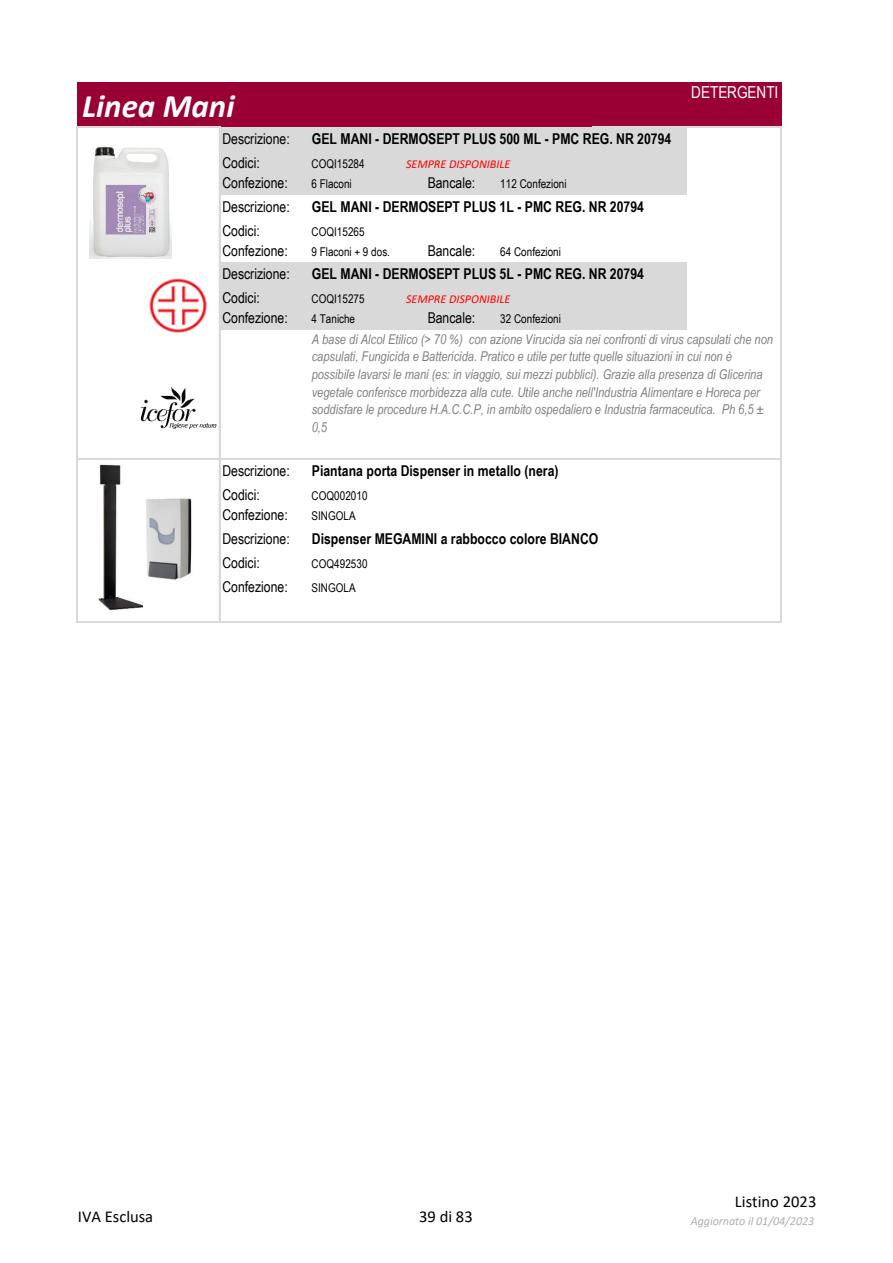
<style>
.page{position:relative;width:893px;height:1263px;background:#fff}
.page>*{position:absolute;margin:0;border:0;box-sizing:border-box;transform-origin:0 0}
.t1{font:italic 700 33px "Calibri";color:#fff}
.t2{font:16.5px "Calibri";color:#000}
.t3{font:16.5px "Arial Narrow";letter-spacing:-.005em;color:#fff}
.t4{font:700 15px "Arial Narrow";color:#000}
.t5{font:15px "Arial Narrow";color:#000}
.t6{font:italic 13.5px/17.7px "Arial Narrow";color:#808080}
.t7{font:12px "Arial Narrow";letter-spacing:.005em;color:#000}
.t8{font:italic 12px "Calibri";color:#f00}
.t9{font:italic 12px "Calibri";letter-spacing:-.005em;color:#afafaf}
</style>
<div class="page">
<div style="left:78px;top:82px;width:703px;height:45px;background:#903"></div>
<div style="left:220px;top:127px;width:467px;height:24px;background:#d9d9d9"></div>
<div style="left:220px;top:151px;width:184px;height:24px;background:#d9d9d9"></div>
<div style="left:404px;top:151px;width:94px;height:24px;background:#d9d9d9"></div>
<div style="left:498px;top:151px;width:189px;height:24px;background:#d9d9d9"></div>
<div style="left:220px;top:175px;width:467px;height:20px;background:#d9d9d9"></div>
<div style="left:220px;top:262px;width:467px;height:24px;background:#d9d9d9"></div>
<div style="left:220px;top:286px;width:184px;height:24px;background:#d9d9d9"></div>
<div style="left:404px;top:286px;width:94px;height:24px;background:#d9d9d9"></div>
<div style="left:498px;top:286px;width:189px;height:24px;background:#d9d9d9"></div>
<div style="left:220px;top:310px;width:467px;height:20px;background:#d9d9d9"></div>
<hr style="left:76px;top:126px;width:145px;height:2px;background:#d9d9d9">
<hr style="left:76px;top:128px;width:2px;height:330px;background:#d9d9d9">
<hr style="left:219px;top:128px;width:2px;height:332px;background:#d9d9d9">
<hr style="left:780px;top:128px;width:2px;height:330px;background:#d9d9d9">
<hr style="left:76px;top:460px;width:2px;height:162px;background:#d9d9d9">
<hr style="left:219px;top:460px;width:2px;height:162px;background:#d9d9d9">
<hr style="left:780px;top:458px;width:2px;height:164px;background:#d9d9d9">
<hr style="left:592px;top:126px;width:190px;height:2px;background:#d9d9d9">
<hr style="left:76px;top:458px;width:704px;height:2px;background:#d9d9d9">
<hr style="left:77px;top:621px;width:705px;height:1px;background:#d9d9d9">
<hr style="left:76px;top:622px;width:706px;height:1px;background:#d9d9d9">
<img style="left:140px;top:386px;width:77px;height:42px">
<img style="left:89px;top:146px;width:82px;height:113px">
<img style="left:98px;top:464px;width:45px;height:147px">
<img style="left:146px;top:498px;width:46px;height:82px">
<img style="left:149px;top:278px;width:58px;height:55px">
<h1 class="t1" style="left:82px;top:92px;width:154px">Linea Mani</h1>
<p class="t5" style="left:222px;top:130px;width:69px">Descrizione:</p>
<p class="t4" style="left:312px;top:130px;width:361px">GEL MANI - DERMOSEPT PLUS 500 ML - PMC REG. NR 20794</p>
<p class="t5" style="left:222px;top:154px;width:39px">Codici:</p>
<p class="t7" style="left:311px;top:157px;width:55px">COQI15284</p>
<p class="t8" style="left:406px;top:159px;width:106px">SEMPRE DISPONIBILE</p>
<p class="t5" style="left:222px;top:174px;width:67px">Confezione:</p>
<p class="t7" style="left:311px;top:177px;width:42px">6 Flaconi</p>
<p class="t5" style="left:428px;top:174px;width:49px">Bancale:</p>
<p class="t7" style="left:500px;top:177px;width:68px">112 Confezioni</p>
<p class="t5" style="left:222px;top:198px;width:69px">Descrizione:</p>
<p class="t4" style="left:312px;top:198px;width:334px">GEL MANI - DERMOSEPT PLUS 1L - PMC REG. NR 20794</p>
<p class="t5" style="left:222px;top:222px;width:39px">Codici:</p>
<p class="t7" style="left:311px;top:225px;width:55px">COQI15265</p>
<p class="t5" style="left:222px;top:241px;width:67px">Confezione:</p>
<p class="t7" style="left:311px;top:244px;width:80px">9 Flaconi + 9 dos.</p>
<p class="t5" style="left:428px;top:241px;width:49px">Bancale:</p>
<p class="t7" style="left:500px;top:244px;width:62px">64 Confezioni</p>
<p class="t5" style="left:222px;top:265px;width:69px">Descrizione:</p>
<p class="t4" style="left:312px;top:265px;width:334px">GEL MANI - DERMOSEPT PLUS 5L - PMC REG. NR 20794</p>
<p class="t5" style="left:222px;top:289px;width:39px">Codici:</p>
<p class="t7" style="left:311px;top:292px;width:55px">COQI15275</p>
<p class="t8" style="left:406px;top:294px;width:106px">SEMPRE DISPONIBILE</p>
<p class="t5" style="left:222px;top:309px;width:67px">Confezione:</p>
<p class="t7" style="left:311px;top:312px;width:45px">4 Taniche</p>
<p class="t5" style="left:428px;top:309px;width:49px">Bancale:</p>
<p class="t7" style="left:500px;top:312px;width:62px">32 Confezioni</p>
<p class="t3" style="left:691px;top:82px;width:89px">DETERGENTI</p>
<p class="t6" style="left:312px;top:330px;width:463px">A base di Alcol Etilico (&gt; 70 %) con azione Virucida sia nei confronti di virus capsulati che non capsulati, Fungicida e Battericida. Pratico e utile per tutte quelle situazioni in cui non è possibile lavarsi le mani (es: in viaggio, sui mezzi pubblici). Grazie alla presenza di Glicerina vegetale conferisce morbidezza alla cute. Utile anche nell'Industria Alimentare e Horeca per soddisfare le procedure H.A.C.C.P, in ambito ospedaliero e Industria farmaceutica. Ph 6,5 ± 0,5</p>
<p class="t5" style="left:222px;top:462px;width:69px">Descrizione:</p>
<p class="t4" style="left:312px;top:462px;width:248px">Piantana porta Dispenser in metallo (nera)</p>
<p class="t5" style="left:222px;top:486px;width:39px">Codici:</p>
<p class="t7" style="left:311px;top:489px;width:58px">COQ002010</p>
<p class="t5" style="left:222px;top:506px;width:67px">Confezione:</p>
<p class="t7" style="left:311px;top:509px;width:46px">SINGOLA</p>
<p class="t5" style="left:222px;top:530px;width:69px">Descrizione:</p>
<p class="t4" style="left:312px;top:530px;width:288px">Dispenser MEGAMINI a rabbocco colore BIANCO</p>
<p class="t5" style="left:222px;top:554px;width:39px">Codici:</p>
<p class="t7" style="left:311px;top:557px;width:58px">COQ492530</p>
<p class="t5" style="left:222px;top:578px;width:67px">Confezione:</p>
<p class="t7" style="left:311px;top:581px;width:46px">SINGOLA</p>
<p class="t2" style="left:78px;top:1209px;width:77px">IVA Esclusa</p>
<p class="t2" style="left:419px;top:1209px;width:55px">39 di 83</p>
<p class="t2" style="left:735px;top:1195px;width:83px">Listino 2023</p>
<p class="t9" style="left:691px;top:1215px;width:125px">Aggiornato il 01/04/2023</p>
</div>
